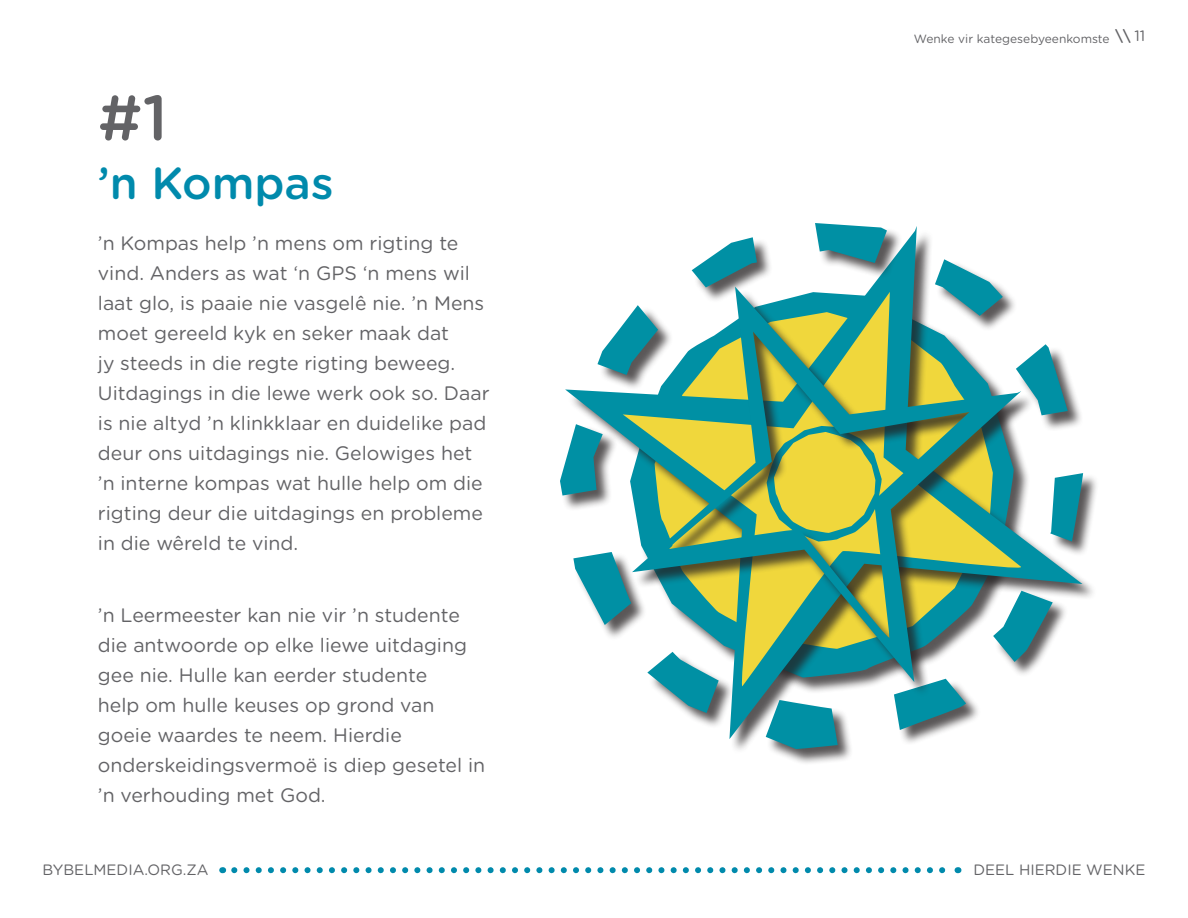
<style>
.page{position:relative;width:1188px;height:918px;background:#fff}
.page>*{position:absolute;margin:0;border:0;box-sizing:border-box;transform-origin:0 0}
.t1{font:500 63.75px "Gotham Rounded";color:#636366}
.t2{font:500 45px "Gotham Rounded";color:#008aac}
.t3{font:19.5px/30px "Gotham Rounded";color:#636366}
.t4{font:15px "Gotham Rounded";color:#636366}
.t5{font:12px "Gotham Rounded";color:#636366}
.s1{font-weight:500;font-size:15px}
.s2{font-size:15px}
</style>
<div class="page">
<svg style="left:234px;top:867px;width:712px;height:6px"></svg>
<svg style="left:565px;top:226px;width:518px;height:513px"></svg>
<div style="left:936px;top:261px;width:82px;height:71px;background:#fff"></div>
<svg style="left:935px;top:259px;width:68px;height:28px"></svg>
<div style="left:816px;top:224px;width:87px;height:55px;background:#231f20;opacity:.75"></div>
<svg style="left:815px;top:223px;width:72px;height:40px;background:#399ba9"></svg>
<div style="left:575px;top:553px;width:72px;height:88px;background:#231f20;opacity:.75"></div>
<svg style="left:573px;top:552px;width:58px;height:73px"></svg>
<div style="left:649px;top:653px;width:85px;height:76px;background:#231f20;opacity:.75"></div>
<svg style="left:647px;top:697px;width:72px;height:16px"></svg>
<div style="left:561px;top:426px;width:58px;height:86px;background:#231f20;opacity:.75"></div>
<svg style="left:560px;top:424px;width:43px;height:72px"></svg>
<div style="left:599px;top:306px;width:75px;height:85px;background:#231f20;opacity:.75"></div>
<svg style="left:597px;top:305px;width:35px;height:70px"></svg>
<div style="left:693px;top:238px;width:80px;height:65px;background:#231f20;opacity:.75"></div>
<svg style="left:692px;top:237px;width:65px;height:50px"></svg>
<div style="left:767px;top:701px;width:87px;height:64px;background:#231f20;opacity:.75"></div>
<svg style="left:766px;top:700px;width:72px;height:49px;background:#349ead"></svg>
<div style="left:895px;top:680px;width:87px;height:66px;background:#231f20;opacity:.75"></div>
<svg style="left:894px;top:697px;width:72px;height:33px;background:#3c929e"></svg>
<div style="left:995px;top:592px;width:74px;height:85px;background:#231f20;opacity:.75"></div>
<svg style="left:1036px;top:591px;width:17px;height:71px"></svg>
<div style="left:1051px;top:474px;width:48px;height:84px;background:#231f20;opacity:.75"></div>
<svg style="left:1050px;top:473px;width:33px;height:69px;background:#3698a6"></svg>
<div style="left:1017px;top:345px;width:67px;height:86px;background:#231f20;opacity:.75"></div>
<svg style="left:1036px;top:344px;width:32px;height:71px;background:#47a1ad"></svg>
<div style="left:634px;top:289px;width:402px;height:408px;background:#231f20;opacity:.75"></div>
<svg style="left:632px;top:287px;width:389px;height:395px;background:#7fb186"></svg>
<p class="t1" style="left:98px;top:72px;width:71px">#1</p>
<p class="t2" style="left:98px;top:151px;width:237px">’n Kompas</p>
<p class="t3" style="left:98px;top:227px;width:393px">’n Kompas help ’n mens om rigting te vind. Anders as wat ‘n GPS ‘n mens wil laat glo, is paaie nie vasgelê nie. ’n Mens moet gereeld kyk en seker maak dat<br>jy steeds in die regte rigting beweeg.<br>Uitdagings in die lewe werk ook so. Daar is nie altyd ’n klinkklaar en duidelike pad deur ons uitdagings nie. Gelowiges het ’n interne kompas wat hulle help om die rigting deur die uitdagings en probleme in die wêreld te vind.</p>
<p class="t3" style="left:98px;top:599px;width:389px">’n Leermeester kan nie vir ’n studente die antwoorde op elke liewe uitdaging gee nie. Hulle kan eerder studente<br>help om hulle keuses op grond van goeie waardes te neem. Hierdie onderskeidingsvermoë is diep gesetel in ’n verhouding met God.</p>
<p class="t5" style="left:914px;top:30px;width:233px">Wenke vir kategesebyeenkomste <span class="s1">\\</span> <span class="s2">11</span></p>
<p class="t4" style="left:43px;top:860px;width:168px">BYBELMEDIA.ORG.ZA</p>
<p class="t4" style="left:973px;top:860px;width:174px">DEEL HIERDIE WENKE</p>
</div>
